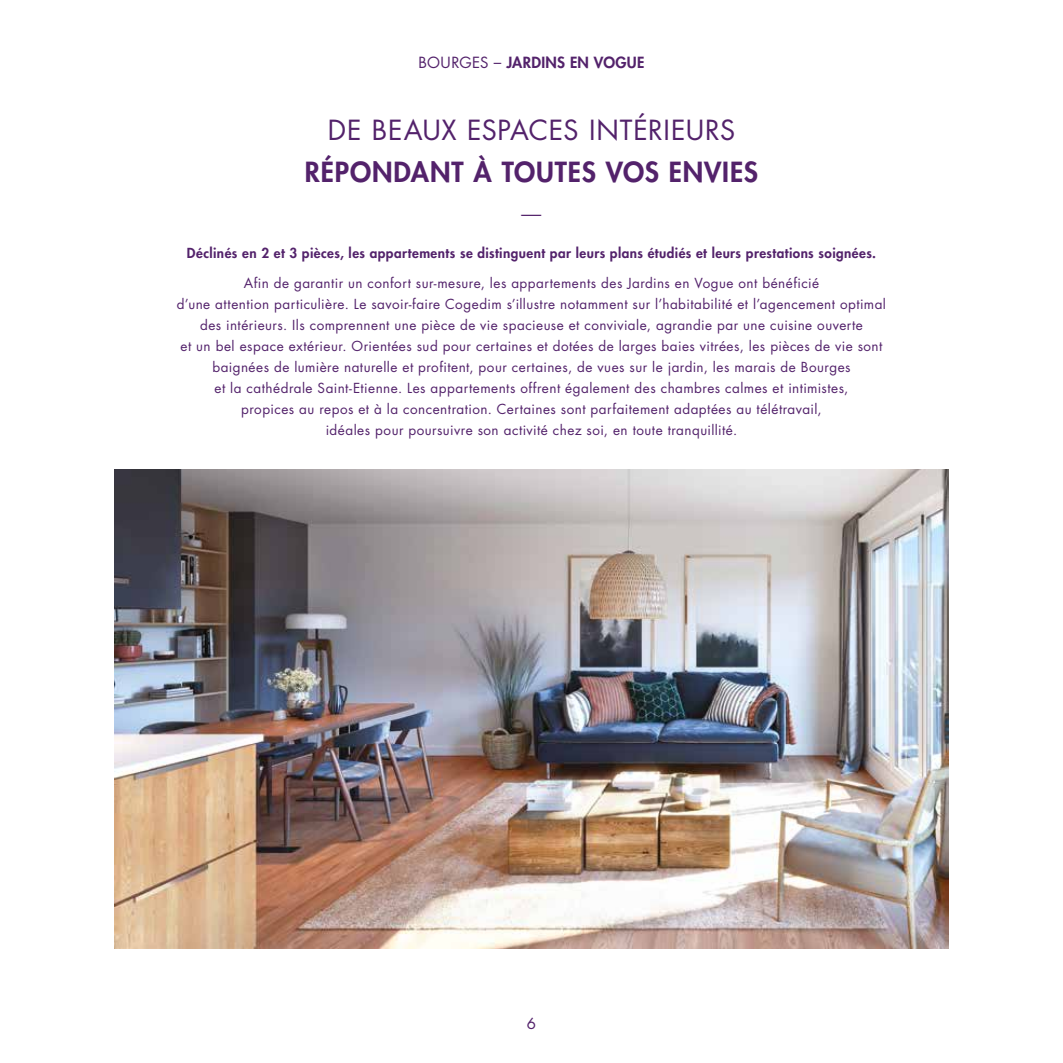
<style>
.page{position:relative;width:1063px;height:1063px;background:#fff}
.page>*{position:absolute;margin:0;border:0;box-sizing:border-box;transform-origin:0 0}
.t1{font:800 27px "Futura Std";letter-spacing:.03em;color:#53226b}
.t2{font:27px "Futura Std";letter-spacing:.025em;color:#53226b}
.t3{font:300 27px "Futura Std";color:#53226b}
.t4{font:800 15px "Futura Std";letter-spacing:.02em;color:#53226b}
.t5{font:15px "Futura Std";color:#53226b}
.t6{font:13.5px/21px "Futura Std";letter-spacing:.035em;color:#53226b;text-align:center}
.t7{font:800 13.5px "Futura Std";letter-spacing:.035em;color:#53226b}
.s1{font-weight:400}
</style>
<div class="page">
<img style="left:115px;top:470px;width:833px;height:478px">
<p class="t4" style="left:419px;top:53px;width:227px"><span class="s1">BOURGES –</span> JARDINS EN VOGUE</p>
<h1 class="t2" style="left:328px;top:113px;width:409px">DE BEAUX ESPACES INTÉRIEURS</h1>
<h1 class="t1" style="left:305px;top:155px;width:455px">RÉPONDANT À TOUTES VOS ENVIES</h1>
<h1 class="t3" style="left:518px;top:198px;width:28px">—</h1>
<p class="t7" style="left:187px;top:245px;width:691px">Déclinés en 2 et 3 pièces, les appartements se distinguent par leurs plans étudiés et leurs prestations soignées.</p>
<p class="t6" style="left:177px;top:272px;width:711px">Afin de garantir un confort sur-mesure, les appartements des Jardins en Vogue ont bénéficié<br>d’une attention particulière. Le savoir-faire Cogedim s’illustre notamment sur l’habitabilité et l’agencement optimal des intérieurs. Ils comprennent une pièce de vie spacieuse et conviviale, agrandie par une cuisine ouverte<br>et un bel espace extérieur. Orientées sud pour certaines et dotées de larges baies vitrées, les pièces de vie sont baignées de lumière naturelle et profitent, pour certaines, de vues sur le jardin, les marais de Bourges<br>et la cathédrale Saint-Etienne. Les appartements offrent également des chambres calmes et intimistes,<br>propices au repos et à la concentration. Certaines sont parfaitement adaptées au télétravail,<br>idéales pour poursuivre son activité chez soi, en toute tranquillité.</p>
<p class="t5" style="left:527px;top:1014px;width:11px">6</p>
</div>
